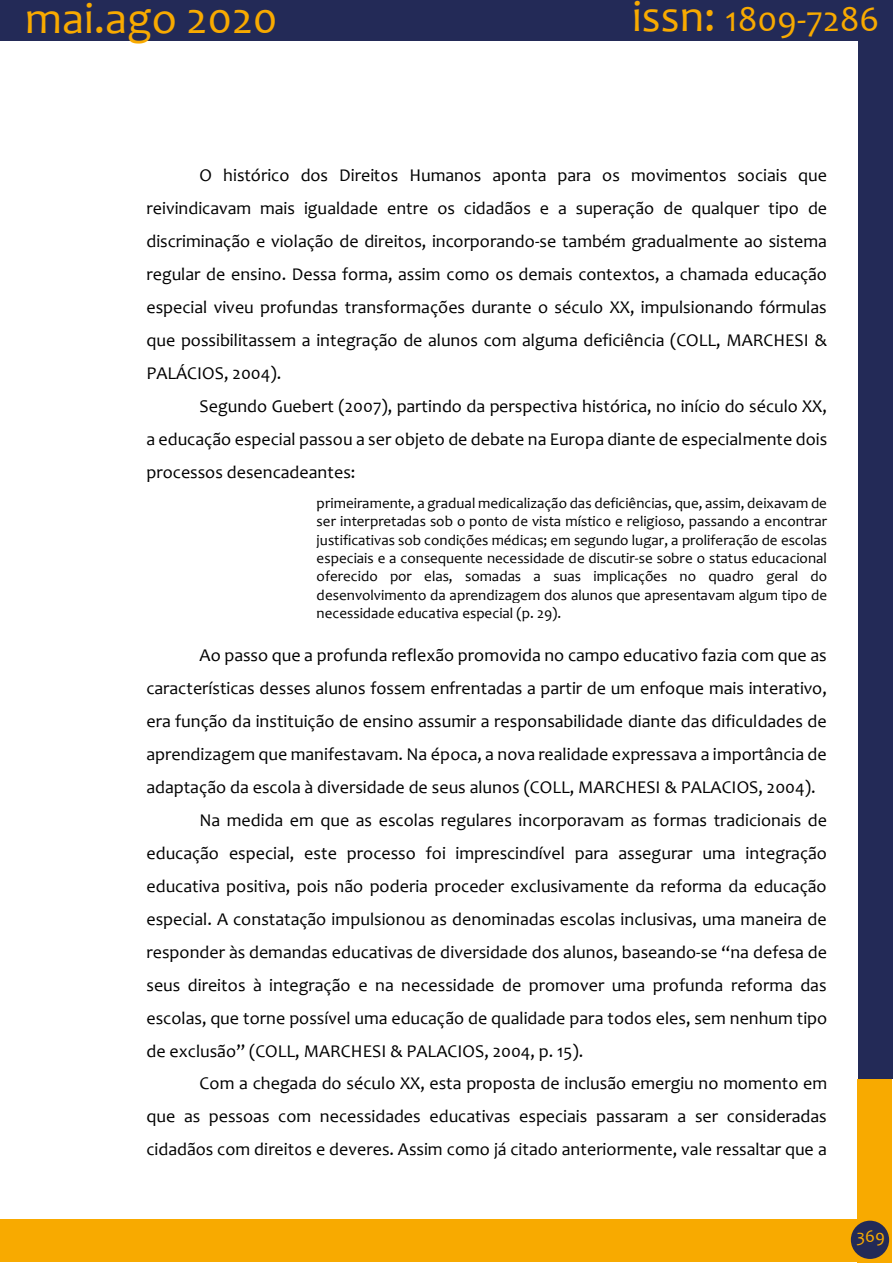
<style>
.page{position:relative;width:893px;height:1263px;background:#fff}
.page>*{position:absolute;margin:0;border:0;box-sizing:border-box;transform-origin:0 0}
.t1{font:45px "Candara";color:#f8aa00}
.t2{font:36px "Candara";color:#f8aa00}
.t3{font:18px/33px "Candara";color:#000;text-align:justify}
.t4{font:18px "Candara";color:#f8aa00}
.t5{font:15px/18.3px "Candara";letter-spacing:.005em;color:#000;text-align:justify}
.s1{font-size:45px}
</style>
<div class="page">
<div style="left:858px;top:0;width:34px;height:1079px;background:#232a57"></div>
<div style="left:0;top:0;width:890px;height:41px;background:#232a57"></div>
<div style="left:857px;top:1079px;width:34px;height:184px;background:#f8aa00"></div>
<div style="left:0;top:1219px;width:860px;height:43px;background:#f8aa00"></div>
<div style="left:851px;top:1221px;width:38px;height:38px;background:#232a57;border-radius:50%"></div>
<h1 class="t1" style="left:25px;top:-9px;width:254px">mai.ago 2020</h1>
<h2 class="t2" style="left:632px;top:-3px;width:249px"><span class="s1">issn:</span> 1809-7286</h2>
<p class="t3" style="left:146px;top:159px;width:682px;text-indent:53px">O histórico dos Direitos Humanos aponta para os movimentos sociais que reivindicavam mais igualdade entre os cidadãos e a superação de qualquer tipo de discriminação e violação de direitos, incorporando-se também gradualmente ao sistema regular de ensino. Dessa forma, assim como os demais contextos, a chamada educação especial viveu profundas transformações durante o século XX, impulsionando fórmulas que possibilitassem a integração de alunos com alguma deficiência (COLL, MARCHESI &amp; PALÁCIOS, 2004).</p>
<p class="t3" style="left:146px;top:389px;width:682px;text-indent:53px">Segundo Guebert (2007), partindo da perspectiva histórica, no início do século XX, a educação especial passou a ser objeto de debate na Europa diante de especialmente dois processos desencadeantes:</p>
<p class="t5" style="left:317px;top:494px;width:512px">primeiramente, a gradual medicalização das deficiências, que, assim, deixavam de ser interpretadas sob o ponto de vista místico e religioso, passando a encontrar justificativas sob condições médicas; em segundo lugar, a proliferação de escolas especiais e a consequente necessidade de discutir-se sobre o status educacional oferecido por elas, somadas a suas implicações no quadro geral do desenvolvimento da aprendizagem dos alunos que apresentavam algum tipo de necessidade educativa especial (p. 29).</p>
<p class="t3" style="left:200px;top:638px;width:629px">Ao passo que a profunda reflexão promovida no campo educativo fazia com que as</p>
<p class="t3" style="left:146px;top:671px;width:682px">características desses alunos fossem enfrentadas a partir de um enfoque mais interativo,</p>
<p class="t3" style="left:146px;top:704px;width:682px">era função da instituição de ensino assumir a responsabilidade diante das dificuldades de</p>
<p class="t3" style="left:146px;top:737px;width:682px">aprendizagem que manifestavam. Na época, a nova realidade expressava a importância de</p>
<p class="t3" style="left:146px;top:770px;width:671px">adaptação da escola à diversidade de seus alunos (COLL, MARCHESI &amp; PALACIOS, 2004).</p>
<p class="t3" style="left:200px;top:803px;width:629px">Na medida em que as escolas regulares incorporavam as formas tradicionais de</p>
<p class="t3" style="left:146px;top:836px;width:682px">educação especial, este processo foi imprescindível para assegurar uma integração</p>
<p class="t3" style="left:146px;top:869px;width:681px">educativa positiva, pois não poderia proceder exclusivamente da reforma da educação</p>
<p class="t3" style="left:146px;top:902px;width:682px">especial. A constatação impulsionou as denominadas escolas inclusivas, uma maneira de</p>
<p class="t3" style="left:146px;top:935px;width:682px">responder às demandas educativas de diversidade dos alunos, baseando-se “na defesa de</p>
<p class="t3" style="left:146px;top:968px;width:682px">seus direitos à integração e na necessidade de promover uma profunda reforma das</p>
<p class="t3" style="left:146px;top:1001px;width:682px">escolas, que torne possível uma educação de qualidade para todos eles, sem nenhum tipo</p>
<p class="t3" style="left:146px;top:1034px;width:438px">de exclusão” (COLL, MARCHESI &amp; PALACIOS, 2004, p. 15).</p>
<p class="t3" style="left:200px;top:1067px;width:629px">Com a chegada do século XX, esta proposta de inclusão emergiu no momento em</p>
<p class="t3" style="left:146px;top:1100px;width:682px">que as pessoas com necessidades educativas especiais passaram a ser consideradas</p>
<p class="t3" style="left:146px;top:1133px;width:682px">cidadãos com direitos e deveres. Assim como já citado anteriormente, vale ressaltar que a</p>
<p class="t4" style="left:856px;top:1224px;width:30px">369</p>
</div>
